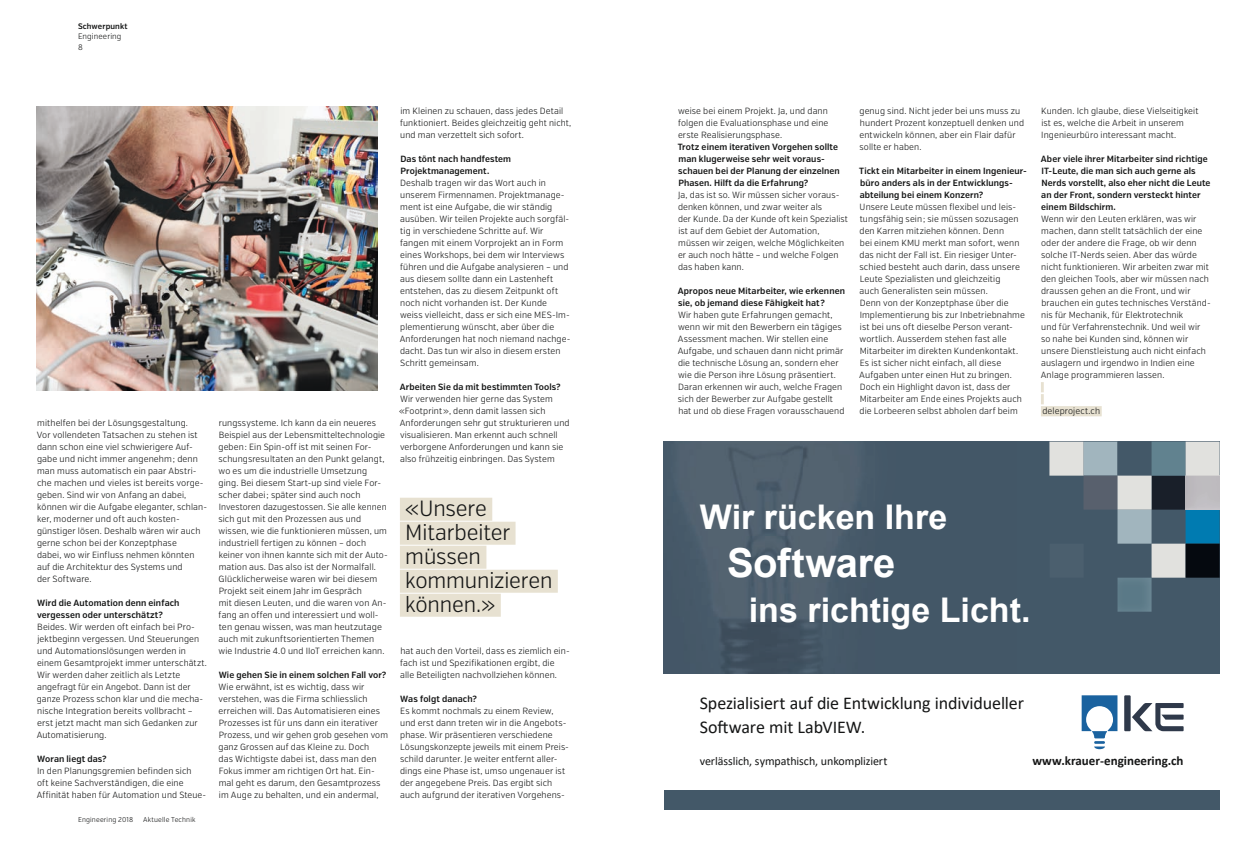
<style>
.page{position:relative;width:1248px;height:842px;background:#fff}
.page>*{position:absolute;margin:0;border:0;box-sizing:border-box;transform-origin:0 0}
.t1{font:700 40px "Arial";letter-spacing:-.01em;color:#fff}
.t2{font:700 34px "Arial";color:#fff}
.t3{font:300 22px/24px "Verb Cond";letter-spacing:-.005em;color:#151616}
.t4{font:18px/24px "Calibri";letter-spacing:-.01em;color:#151616}
.t5{font:700 13px "Calibri";letter-spacing:-.005em;color:#151616}
.t6{font:12px "Calibri";letter-spacing:-.005em;color:#151616}
.t7{font:300 9px/12px "Verb Cond";letter-spacing:.01em;color:#151616}
.t8{font:600 9px/12px "Verb Cond";letter-spacing:.01em;color:#151616}
.t9{font:300 8px/10.6px "Verb Cond";letter-spacing:.02em;color:#151616}
.t10{font:600 8px "Verb Cond";letter-spacing:.015em;color:#151616}
.t11{font:300 7px "Verb Cond";letter-spacing:.02em;color:#151616}
</style>
<div class="page">
<img style="left:37px;top:107px;width:340px;height:283px">
<div style="left:663px;top:442px;width:556px;height:232px;background:#435868"></div>
<div style="left:663px;top:790px;width:556px;height:20px;background:#435868"></div>
<img style="left:676px;top:442px;width:185px;height:232px">
<svg style="left:1081px;top:695px;width:36px;height:54px"></svg>
<div style="left:1124px;top:695px;width:6px;height:36px;background:#2f394a"></div>
<svg style="left:1132px;top:703px;width:51px;height:28px"></svg>
<img style="left:1117px;top:579px;width:34px;height:33px">
<svg style="left:1049px;top:442px;width:171px;height:137px"></svg>
<svg style="left:1041px;top:382px;width:2px;height:22px"></svg>
<div style="left:1040px;top:406px;width:61px;height:10px;background:#e7e1d1"></div>
<div style="left:400px;top:498px;width:92px;height:23px;background:#e7e1d1"></div>
<div style="left:400px;top:522px;width:115px;height:23px;background:#e7e1d1"></div>
<div style="left:400px;top:546px;width:86px;height:23px;background:#e7e1d1"></div>
<div style="left:400px;top:570px;width:157px;height:23px;background:#e7e1d1"></div>
<div style="left:400px;top:594px;width:101px;height:23px;background:#e7e1d1"></div>
<p class="t10" style="left:78px;top:21px;width:51px">Schwerpunkt</p>
<p class="t9" style="left:78px;top:31px;width:45px">Engineering<br>8</p>
<p class="t7" style="left:37px;top:417px;width:172px">mithelfen bei der Lösungsgestaltung.<br>Vor vollendeten Tatsachen zu stehen ist dann schon eine viel schwierigere Auf&shy;gabe und nicht immer angenehm; denn man muss automatisch ein paar Abstri&shy;che machen und vieles ist bereits vorge&shy;geben. Sind wir von Anfang an dabei, können wir die Aufgabe eleganter, schlan&shy;ker, moderner und oft auch kosten&shy;günstiger lösen. Deshalb wären wir auch gerne schon bei der Konzeptphase<br>dabei, wo wir Einfluss nehmen könnten auf die Architektur des Systems und<br>der Software.</p>
<p class="t8" style="left:37px;top:597px;width:144px">Wird die Automation denn einfach vergessen oder unterschätzt?</p>
<p class="t7" style="left:37px;top:621px;width:172px">Beides. Wir werden oft einfach bei Pro&shy;jektbeginn vergessen. Und Steuerungen und Automationslösungen werden in einem Gesamtprojekt immer unterschätzt.<br>Wir werden daher zeitlich als Letzte angefragt für ein Angebot. Dann ist der ganze Prozess schon klar und die mecha&shy;nische Integration bereits vollbracht – erst jetzt macht man sich Gedanken zur Automatisierung.</p>
<p class="t8" style="left:37px;top:753px;width:71px">Woran liegt das?</p>
<p class="t7" style="left:37px;top:765px;width:171px">In den Planungsgremien befinden sich<br>oft keine Sachverständigen, die eine<br>Affinität haben für Automation und Steue-</p>
<p class="t11" style="left:78px;top:815px;width:57px">Engineering 2018</p>
<p class="t11" style="left:143px;top:815px;width:54px">Aktuelle Technik</p>
<p class="t7" style="left:218px;top:417px;width:171px">rungssysteme. Ich kann da ein neueres Beispiel aus der Lebensmitteltechnologie geben: Ein Spin-off ist mit seinen For&shy;schungsresultaten an den Punkt gelangt, wo es um die industrielle Umsetzung ging. Bei diesem Start-up sind viele For&shy;scher dabei; später sind auch noch Investoren dazugestossen. Sie alle kennen sich gut mit den Prozessen aus und wissen, wie die funktionieren müssen, um industriell fertigen zu können – doch keiner von ihnen kannte sich mit der Auto&shy;mation aus. Das also ist der Normalfall.<br>Glücklicherweise waren wir bei diesem Projekt seit einem Jahr im Gespräch<br>mit diesen Leuten, und die waren von An&shy;fang an offen und interessiert und woll&shy;ten genau wissen, was man heutzutage auch mit zukunftsorientierten Themen wie Industrie 4.0 und IIoT erreichen kann.</p>
<p class="t8" style="left:219px;top:669px;width:169px">Wie gehen Sie in einem solchen Fall vor?</p>
<p class="t7" style="left:218px;top:681px;width:171px">Wie erwähnt, ist es wichtig, dass wir verstehen, was die Firma schliesslich erreichen will. Das Automatisieren eines Prozesses ist für uns dann ein iterativer Prozess, und wir gehen grob gesehen vom ganz Grossen auf das Kleine zu. Doch<br>das Wichtigste dabei ist, dass man den Fokus immer am richtigen Ort hat. Ein&shy;mal geht es darum, den Gesamtprozess im Auge zu behalten, und ein andermal,</p>
<p class="t7" style="left:400px;top:105px;width:173px">im Kleinen zu schauen, dass jedes Detail funktioniert. Beides gleichzeitig geht nicht, und man verzettelt sich sofort.</p>
<p class="t8" style="left:400px;top:153px;width:112px">Das tönt nach handfestem<br>Projektmanagement.</p>
<p class="t7" style="left:399px;top:177px;width:172px">Deshalb tragen wir das Wort auch in unserem Firmennamen. Projektmanage&shy;ment ist eine Aufgabe, die wir ständig ausüben. Wir teilen Projekte auch sorgfäl&shy;tig in verschiedene Schritte auf. Wir fangen mit einem Vorprojekt an in Form eines Workshops, bei dem wir Interviews führen und die Aufgabe analysieren – und aus diesem sollte dann ein Lastenheft entstehen, das zu diesem Zeitpunkt oft noch nicht vorhanden ist. Der Kunde weiss vielleicht, dass er sich eine MES- Im&shy;plementierung wünscht, aber über die Anforderungen hat noch niemand nachge&shy;dacht. Das tun wir also in diesem ersten Schritt gemeinsam.</p>
<p class="t8" style="left:400px;top:381px;width:162px">Arbeiten Sie da mit bestimmten Tools?</p>
<p class="t7" style="left:399px;top:393px;width:172px">Wir verwenden hier gerne das System «Footprint », denn damit lassen sich Anforderungen sehr gut strukturieren und visualisieren. Man erkennt auch schnell verborgene Anforderungen und kann sie also frühzeitig einbringen. Das System</p>
<h3 class="t3" style="left:405px;top:496px;width:149px">«Unsere<br>Mitarbeiter müssen kommunizieren können.»</h3>
<p class="t7" style="left:400px;top:645px;width:171px">hat auch den Vorteil, dass es ziemlich ein&shy;fach ist und Spezifikationen ergibt, die alle Beteiligten nachvollziehen können.</p>
<p class="t8" style="left:400px;top:693px;width:78px">Was folgt danach?</p>
<p class="t7" style="left:400px;top:705px;width:170px">Es kommt nochmals zu einem Review, und erst dann treten wir in die Angebots&shy;phase. Wir präsentieren verschiedene Lösungskonzepte jeweils mit einem Preis&shy;schild darunter. Je weiter entfernt aller&shy;dings eine Phase ist, umso ungenauer ist der angegebene Preis. Das ergibt sich auch aufgrund der iterativen Vorgehens-</p>
<p class="t7" style="left:678px;top:105px;width:152px;text-align:justify">weise bei einem Projekt. Ja, und dann folgen die Evaluationsphase und eine erste Realisierungsphase.</p>
<p class="t8" style="left:677px;top:141px;width:163px">Trotz einem iterativen Vorgehen sollte man klugerweise sehr weit voraus&shy;schauen bei der Planung der einzelnen Phasen. Hilft da die Erfahrung?</p>
<p class="t7" style="left:678px;top:189px;width:171px">Ja, das ist so. Wir müssen sicher voraus&shy;denken können, und zwar weiter als<br>der Kunde. Da der Kunde oft kein Spezialist ist auf dem Gebiet der Automation, müssen wir zeigen, welche Möglichkeiten er auch noch hätte – und welche Folgen das haben kann.</p>
<p class="t8" style="left:677px;top:285px;width:169px">Apropos neue Mitarbeiter, wie erkennen sie, ob jemand diese Fähigkeit hat?</p>
<p class="t7" style="left:677px;top:309px;width:168px">Wir haben gute Erfahrungen gemacht, wenn wir mit den Bewerbern ein tägiges Assessment machen. Wir stellen eine Aufgabe, und schauen dann nicht primär die technische Lösung an, sondern eher wie die Person ihre Lösung präsentiert.<br>Daran erkennen wir auch, welche Fragen sich der Bewerber zur Aufgabe gestellt hat und ob diese Fragen vorausschauend</p>
<p class="t7" style="left:859px;top:105px;width:166px">genug sind. Nicht jeder bei uns muss zu hundert Prozent konzeptuell denken und entwickeln können, aber ein Flair dafür sollte er haben.</p>
<p class="t8" style="left:859px;top:165px;width:169px">Tickt ein Mitarbeiter in einem Ingenieur&shy;büro anders als in der Entwicklungs&shy;abteilung bei einem Konzern?</p>
<p class="t7" style="left:859px;top:201px;width:167px">Unsere Leute müssen flexibel und leis&shy;tungsfähig sein; sie müssen sozusagen den Karren mitziehen können. Denn<br>bei einem KMU merkt man sofort, wenn das nicht der Fall ist. Ein riesiger Unter&shy;schied besteht auch darin, dass unsere Leute Spezialisten und gleichzeitig<br>auch Generalisten sein müssen.<br>Denn von der Konzeptphase über die Implementierung bis zur Inbetriebnahme ist bei uns oft dieselbe Person verant&shy;wortlich. Ausserdem stehen fast alle Mitarbeiter im direkten Kundenkontakt.<br>Es ist sicher nicht einfach, all diese Aufgaben unter einen Hut zu bringen.<br>Doch ein Highlight davon ist, dass der Mitarbeiter am Ende eines Projekts auch die Lorbeeren selbst abholen darf beim</p>
<p class="t7" style="left:1041px;top:105px;width:159px">Kunden. Ich glaube, diese Vielseitigkeit ist es, welche die Arbeit in unserem<br>Ingenieurbüro interessant macht.</p>
<p class="t8" style="left:1040px;top:153px;width:171px">Aber viele ihrer Mitarbeiter sind richtige IT-Leute, die man sich auch gerne als Nerds vorstellt, also eher nicht die Leute an der Front, sondern versteckt hinter einem Bildschirm.</p>
<p class="t7" style="left:1040px;top:213px;width:171px">Wenn wir den Leuten erklären, was wir machen, dann stellt tatsächlich der eine oder der andere die Frage, ob wir denn solche IT- Nerds seien. Aber das würde nicht funktionieren. Wir arbeiten zwar mit den gleichen Tools, aber wir müssen nach draussen gehen an die Front, und wir brauchen ein gutes technisches Verständ&shy;nis für Mechanik, für Elektrotechnik<br>und für Verfahrenstechnik. Und weil wir so nahe bei Kunden sind, können wir unsere Dienstleistung auch nicht einfach auslagern und irgendwo in Indien eine Anlage programmieren lassen.</p>
<p class="t7" style="left:1042px;top:405px;width:59px">deleproject.ch</p>
<h2 class="t2" style="left:699px;top:493px;width:249px">Wir rücken Ihre</h2>
<h1 class="t1" style="left:727px;top:535px;width:170px">Software</h1>
<h2 class="t2" style="left:748px;top:586px;width:283px">ins richtige Licht.</h2>
<h3 class="t4" style="left:699px;top:690px;width:326px">Spezialisiert auf die Entwicklung individueller<br>Software mit LabVIEW.</h3>
<h3 class="t6" style="left:699px;top:753px;width:189px">verlässlich, sympathisch, unkompliziert</h3>
<h3 class="t5" style="left:1032px;top:752px;width:153px">www.krauer-engineering.ch</h3>
</div>
